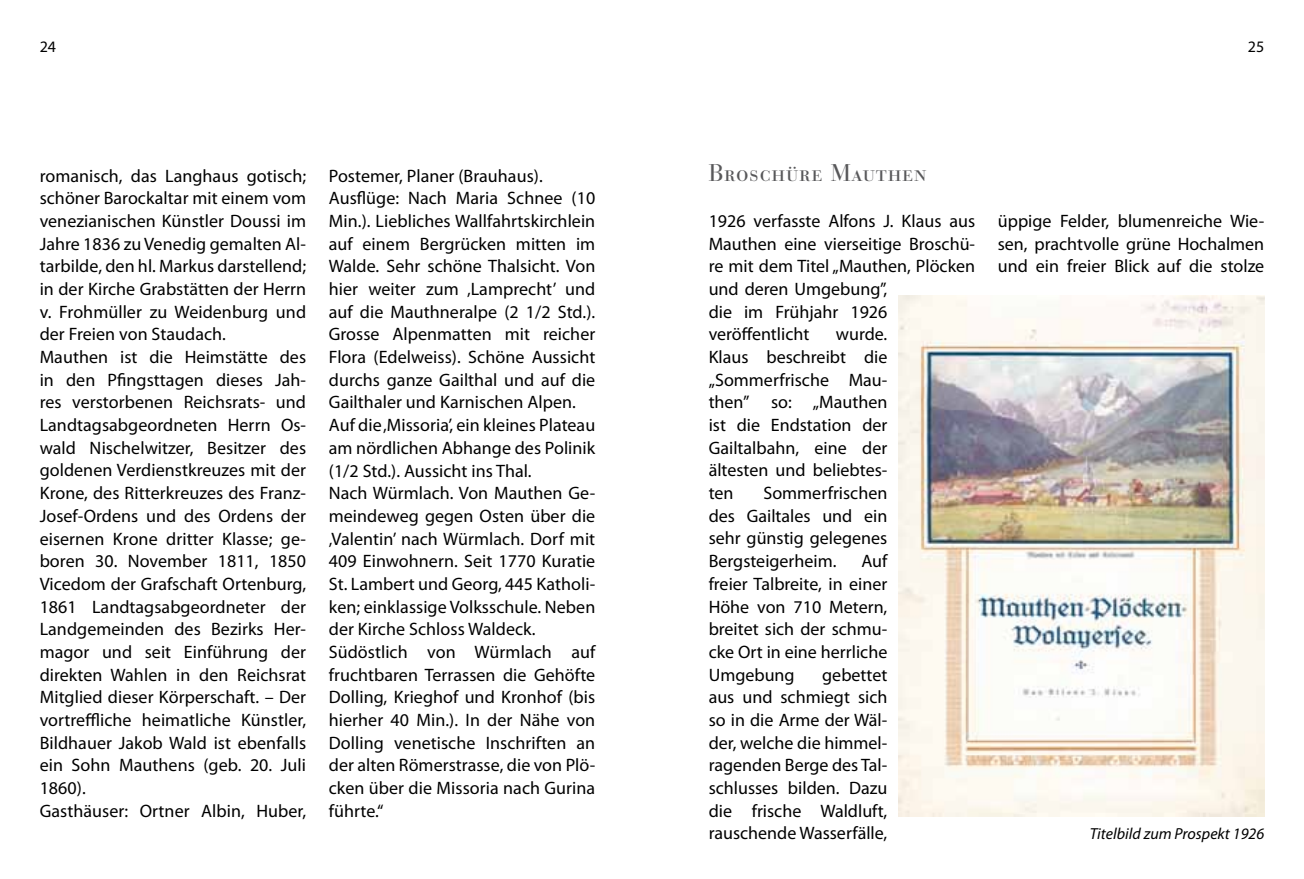
<style>
.page{position:relative;width:1304px;height:879px;background:#fff}
.page>*{position:absolute;margin:0;border:0;box-sizing:border-box;transform-origin:0 0}
.t1{font:24px "Bauer Bodoni Std";letter-spacing:.03em;color:#58585a}
.t2{font:18px/22.6px "Myriad Pro";letter-spacing:.005em;color:#000;text-align:justify}
.t3{font:italic 16px "Myriad Pro";color:#000}
.t4{font:16px "Myriad Pro";color:#000}
</style>
<div class="page">
<img style="left:899px;top:295px;width:365px;height:521px">
<p class="t4" style="left:40px;top:36px;width:18px">24</p>
<p class="t4" style="left:1248px;top:36px;width:18px">25</p>
<p class="t2" style="left:40px;top:164px;width:268px;text-align:left">romanisch, das Langhaus gotisch; schöner Barockaltar mit einem vom venezianischen Künstler Doussi im<br>Jahre 1836 zu Venedig gemalten Al&shy;tarbilde, den hl. Markus darstellend; in der Kirche Grabstätten der Herrn v. Frohmüller zu Weidenburg und der Freien von Staudach.<br>Mauthen ist die Heimstätte des in den Pfingsttagen dieses Jah&shy;res verstorbenen Reichsrats- und<br>Landtagsabgeordneten Herrn Os&shy;wald Nischelwitzer, Besitzer des goldenen Verdienstkreuzes mit der<br>Krone, des Ritterkreuzes des Franz-<br>Josef-Ordens und des Ordens der eisernen Krone dritter Klasse; ge&shy;boren 30. November 1811, 1850<br>Vicedom der Grafschaft Ortenburg,<br>1861 Landtagsabgeordneter der<br>Landgemeinden des Bezirks Her&shy;magor und seit Einführung der direkten Wahlen in den Reichsrat<br>Mitglied dieser Körperschaft. – Der vortreffliche heimatliche Künstler,<br>Bildhauer Jakob Wald ist ebenfalls ein Sohn Mauthens (geb. 20. Juli<br>1860).<br>Gasthäuser: Ortner Albin, Huber,</p>
<p class="t2" style="left:329px;top:164px;width:268px;text-align:left">Postemer, Planer (Brauhaus).<br>Ausflüge: Nach Maria Schnee (10<br>Min.). Liebliches Wallfahrtskirchlein auf einem Bergrücken mitten im<br>Walde. Sehr schöne Thalsicht. Von hier weiter zum ‚Lamprecht’ und auf die Mauthneralpe (2 1/2 Std.).<br>Grosse Alpenmatten mit reicher<br>Flora (Edelweiss). Schöne Aussicht durchs ganze Gailthal und auf die<br>Gailthaler und Karnischen Alpen.<br>Auf die ‚Missoria’, ein kleines Plateau am nördlichen Abhange des Polinik (1/2 Std.). Aussicht ins Thal.<br>Nach Würmlach. Von Mauthen Ge&shy;meindeweg gegen Osten über die ‚Valentin’ nach Würmlach. Dorf mit<br>409 Einwohnern. Seit 1770 Kuratie<br>St. Lambert und Georg, 445 Katholi&shy;ken; einklassige Volksschule. Neben der Kirche Schloss Waldeck.<br>Südöstlich von Würmlach auf fruchtbaren Terrassen die Gehöfte<br>Dolling, Krieghof und Kronhof (bis hierher 40 Min.). In der Nähe von<br>Dolling venetische Inschriften an der alten Römerstrasse, die von Plö&shy;cken über die Missoria nach Gurina führte.“</p>
<h1 class="t1" style="left:709px;top:159px;width:219px">Broschüre Mauthen</h1>
<p class="t2" style="left:709px;top:209px;width:268px;text-align:left">1926 verfasste Alfons J. Klaus aus<br>Mauthen eine vierseitige Broschü&shy;re mit dem Titel „Mauthen, Plöcken und deren Umgebung”,<br>die im Frühjahr 1926 veröffentlicht</p>
<p class="t2" style="left:709px;top:323px;width:180px;text-indent:127px">wurde.<br>Klaus beschreibt die „Sommerfrische Mau&shy;then” so: „Mauthen ist die Endstation der Gailtalbahn, eine der ältesten und beliebtes&shy;ten</p>
<p class="t2" style="left:709px;top:481px;width:180px;text-indent:55px">Sommerfrischen des Gailtales und ein sehr günstig gelegenes Bergsteigerheim.</p>
<p class="t2" style="left:709px;top:549px;width:180px;text-indent:153px">Auf freier Talbreite, in einer Höhe von 710 Metern, breitet sich der schmu&shy;cke Ort in eine herrliche Umgebung</p>
<p class="t2" style="left:709px;top:663px;width:180px;text-indent:114px">gebettet aus und schmiegt sich so in die Arme der Wäl&shy;der, welche die himmel&shy;ragenden Berge des Tal&shy;schlusses bilden. Dazu die frische Waldluft, rauschende Wasserfälle,</p>
<p class="t2" style="left:998px;top:209px;width:268px">üppige Felder, blumenreiche Wie&shy;sen, prachtvolle grüne Hochalmen und ein freier Blick auf die stolze</p>
<p class="t3" style="left:1090px;top:824px;width:176px">Titelbild zum Prospekt 1926</p>
</div>
